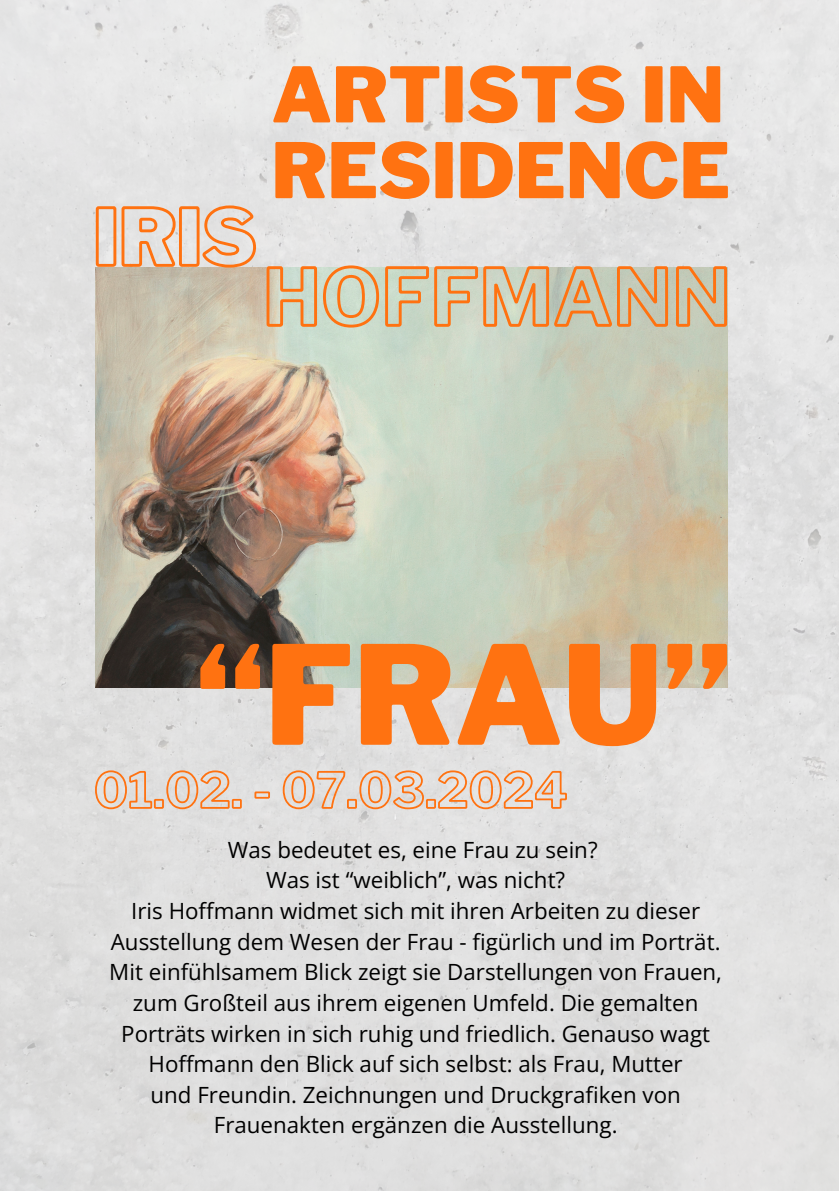
<style>
.page{position:relative;width:839px;height:1191px;background:#fff}
.page>*{position:absolute;margin:0;border:0;box-sizing:border-box;transform-origin:0 0}
.t1{font:900 136px "Libre Franklin";color:#ff7211}
.t2{font:900 75.8px/75.8px "Libre Franklin";color:#ff7211}
.t3{font:22.4px/30.6px "Open Sans";color:#000;text-align:center}
</style>
<div class="page">
<img style="left:0;top:0;width:838px;height:1191px">
<img style="left:95px;top:268px;width:632px;height:420px">
<svg style="left:94px;top:204px;width:163px;height:65px;background:#e8c6ad"></svg>
<svg style="left:265px;top:264px;width:463px;height:65px;background:#d5bd9a"></svg>
<svg style="left:94px;top:705px;width:474px;height:138px;background:#e1d8d2"></svg>
<p class="t2" style="left:271px;top:57px;width:460px">ARTISTS IN<br>RESIDENCE</p>
<p class="t1" style="left:196px;top:613px;width:537px">“FRAU”</p>
<p class="t3" style="left:228px;top:834px;width:371px">Was bedeutet es, eine Frau zu sein?</p>
<p class="t3" style="left:266px;top:865px;width:301px">Was ist “weiblich”, was nicht?</p>
<p class="t3" style="left:111px;top:895px;width:611px">Iris Hoffmann widmet sich mit ihren Arbeiten zu dieser<br>Ausstellung dem Wesen der Frau - figürlich und im Porträt.</p>
<p class="t3" style="left:109px;top:956px;width:614px">Mit einfühlsamem Blick zeigt sie Darstellungen von Frauen, zum Großteil aus ihrem eigenen Umfeld. Die gemalten Porträts wirken in sich ruhig und friedlich. Genauso wagt Hoffmann den Blick auf sich selbst: als Frau, Mutter<br>und Freundin. Zeichnungen und Druckgrafiken von Frauenakten ergänzen die Ausstellung.</p>
</div>
